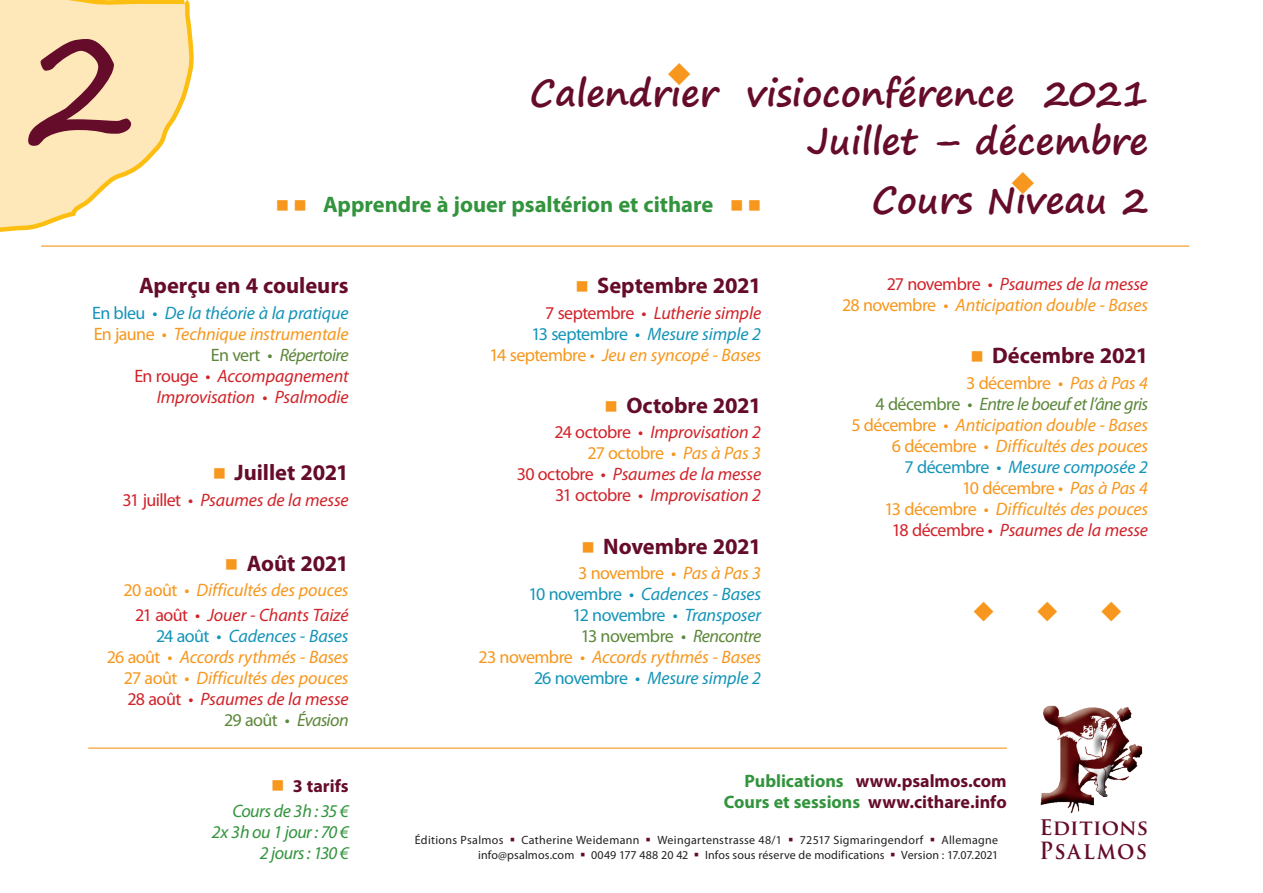
<style>
.page{position:relative;width:1263px;height:893px;background:#fff}
.page>*{position:absolute;margin:0;border:0;box-sizing:border-box;transform-origin:0 0}
.t1{font:150px "Segoe Print";color:#660c2b}
.t2{font:700 36px/47.8px "Segoe Print";color:#660c2b;text-align:right}
.t3{font:700 23.1px "Trajan Pro";letter-spacing:.07em;color:#660c2b;scale:.91 1}
.t4{font:700 22.5px "Myriad Pro";letter-spacing:-.005em;color:#660c2b}
.t5{font:700 22.5px "Myriad Pro";letter-spacing:-.005em;color:#32943d}
.t6{font:700 21px "Trajan Pro";color:#660c2b}
.t7{font:italic 18px/21px "Myriad Pro";letter-spacing:-.01em;color:#f7971d;text-align:right}
.t8{font:italic 18px/21px "Myriad Pro";letter-spacing:-.01em;color:#d1232a;text-align:right}
.t9{font:italic 18px/21px "Myriad Pro";letter-spacing:-.01em;color:#1494b8;text-align:right}
.t10{font:700 18px/21px "Myriad Pro";color:#660c2b;text-align:right}
.t11{font:italic 18px/25.2px "Myriad Pro";letter-spacing:-.03em;color:#32943d;text-align:right}
.t12{font:12px/15px "Myriad Pro";letter-spacing:.025em;color:#231f20;text-align:right}
.s1{color:#f7971d}
.s2{font-style:normal;color:#1494b8}
.s3{color:#1494b8}
.s4{font-style:normal;color:#f7971d}
.s5{font-style:normal;color:#5c873a}
.s6{color:#5c873a}
.s7{font-style:normal}
.s8{font-style:normal;color:#d1232a}
.s9{color:#d1232a}
.s10{font-weight:700;font-style:normal;color:#660c2b}
.s11{color:#32943d}
.s12{color:#660c2b}
</style>
<div class="page">
<svg style="left:0;top:0;width:194px;height:232px"></svg>
<hr style="left:41px;top:245px;width:1148px;height:2px;background:#f7971d">
<img style="left:1040px;top:705px;width:103px;height:109px">
<hr style="left:88px;top:747px;width:919px;height:2px;background:#f7971d">
<h1 class="t1" style="left:26px;top:-49px;width:111px">2</h1>
<h2 class="t2" style="left:530px;top:68px;width:620px">Calendrier visioconférence 2021<br>Juillet – décembre</h2>
<p class="t5" style="left:276px;top:190px;width:487px"><span class="s1">■</span> <span class="s1">■</span> Apprendre à jouer psaltérion et cithare <span class="s1">■</span> <span class="s1">■</span></p>
<h2 class="t2" style="left:872px;top:176px;width:278px">Cours Niveau 2</h2>
<p class="t4" style="left:139px;top:271px;width:211px">Aperçu en 4 couleurs</p>
<p class="t8" style="left:92px;top:302px;width:258px"><span class="s2">En bleu •</span> <span class="s3">De la théorie à la pratique<br></span><span class="s4">En jaune •</span> <span class="s1">Technique instrumentale<br></span><span class="s5">En vert •</span> <span class="s6">Répertoire<br></span><span class="s7">En rouge •</span> Accompagnement<br>Improvisation <span class="s7">•</span> Psalmodie</p>
<p class="t4" style="left:213px;top:458px;width:137px"><span class="s1">■</span> Juillet 2021</p>
<p class="t8" style="left:123px;top:489px;width:227px"><span class="s7">31 juillet •</span> Psaumes de la messe</p>
<p class="t4" style="left:225px;top:549px;width:125px"><span class="s1">■</span> Août 2021</p>
<p class="t7" style="left:124px;top:577px;width:227px;line-height:25.2px"><span class="s7">20 août •</span> Difficultés des pouces<br><span class="s8">21 août •</span> <span class="s9">Jouer - Chants Taizé</span></p>
<p class="t7" style="left:107px;top:625px;width:243px"><span class="s2">24 août •</span> <span class="s3">Cadences - Bases<br></span><span class="s7">26 août •</span> Accords rythmés - Bases<br><span class="s7">27 août •</span> Difficultés des pouces<br><span class="s8">28 août •</span> <span class="s9">Psaumes de la messe<br></span><span class="s5">29 août •</span> <span class="s6">Évasion</span></p>
<p class="t11" style="left:232px;top:773px;width:118px"><span class="s1">■</span> <span class="s10">3 tarifs<br></span>Cours de 3h : 35 €</p>
<p class="t11" style="left:212px;top:821px;width:138px;line-height:21px">2x 3h ou 1 jour : 70 €<br>2 jours : 130 €</p>
<p class="t4" style="left:575px;top:271px;width:187px"><span class="s1">■</span> Septembre 2021</p>
<p class="t7" style="left:490px;top:302px;width:273px"><span class="s8">7 septembre •</span> <span class="s9">Lutherie simple<br></span><span class="s2">13 septembre •</span> <span class="s3">Mesure simple 2<br></span><span class="s7">14 septembre •</span> Jeu en syncopé - Bases</p>
<p class="t4" style="left:604px;top:391px;width:158px"><span class="s1">■</span> Octobre 2021</p>
<p class="t8" style="left:517px;top:421px;width:246px"><span class="s7">24 octobre •</span> Improvisation 2<br><span class="s4">27 octobre •</span> <span class="s1">Pas à Pas 3<br></span><span class="s7">30 octobre •</span> Psaumes de la messe<br><span class="s7">31 octobre •</span> Improvisation 2</p>
<p class="t4" style="left:581px;top:532px;width:181px"><span class="s1">■</span> Novembre 2021</p>
<p class="t9" style="left:478px;top:562px;width:284px"><span class="s4">3 novembre •</span> <span class="s1">Pas à Pas 3<br></span><span class="s7">10 novembre •</span> Cadences - Bases<br><span class="s7">12 novembre •</span> Transposer<br><span class="s5">13 novembre •</span> <span class="s6">Rencontre<br></span><span class="s4">23 novembre •</span> <span class="s1">Accords rythmés - Bases<br></span><span class="s7">26 novembre •</span> Mesure simple 2</p>
<p class="t7" style="left:842px;top:273px;width:308px"><span class="s8">27 novembre •</span> <span class="s9">Psaumes de la messe<br></span><span class="s7">28 novembre •</span> Anticipation double - Bases</p>
<p class="t4" style="left:970px;top:341px;width:179px"><span class="s1">■</span> Décembre 2021</p>
<p class="t7" style="left:851px;top:372px;width:298px"><span class="s7">3 décembre •</span> Pas à Pas 4<br><span class="s5">4 décembre •</span> <span class="s6">Entre le boeuf et l’âne gris<br></span><span class="s7">5 décembre •</span> Anticipation double - Bases<br><span class="s7">6 décembre •</span> Difficultés des pouces<br><span class="s2">7 décembre •</span> <span class="s3">Mesure composée 2<br></span><span class="s7">10 décembre •</span> Pas à Pas 4<br><span class="s7">13 décembre •</span> Difficultés des pouces<br><span class="s8">18 décembre •</span> <span class="s9">Psaumes de la messe</span></p>
<p class="t10" style="left:724px;top:769px;width:284px"><span class="s11">Publications</span> www.psalmos.com<br><span class="s11">Cours et sessions</span> www.cithare.info</p>
<p class="t12" style="left:415px;top:832px;width:585px">Éditions Psalmos <span class="s12">▪</span> Catherine Weidemann <span class="s12">▪</span> Weingartenstrasse 48/1 <span class="s12">▪</span> 72517 Sigmaringendorf <span class="s12">▪</span> Allemagne info@psalmos.com <span class="s12">▪</span> 0049 177 488 20 42 <span class="s12">▪</span> Infos sous réserve de modifications <span class="s12">▪</span> Version : 17.07.2021</p>
<p class="t6" style="left:1039px;top:814px;width:110px">Editions</p>
<p class="t3" style="left:1039px;top:836px;width:120px">Psalmos</p>
</div>
